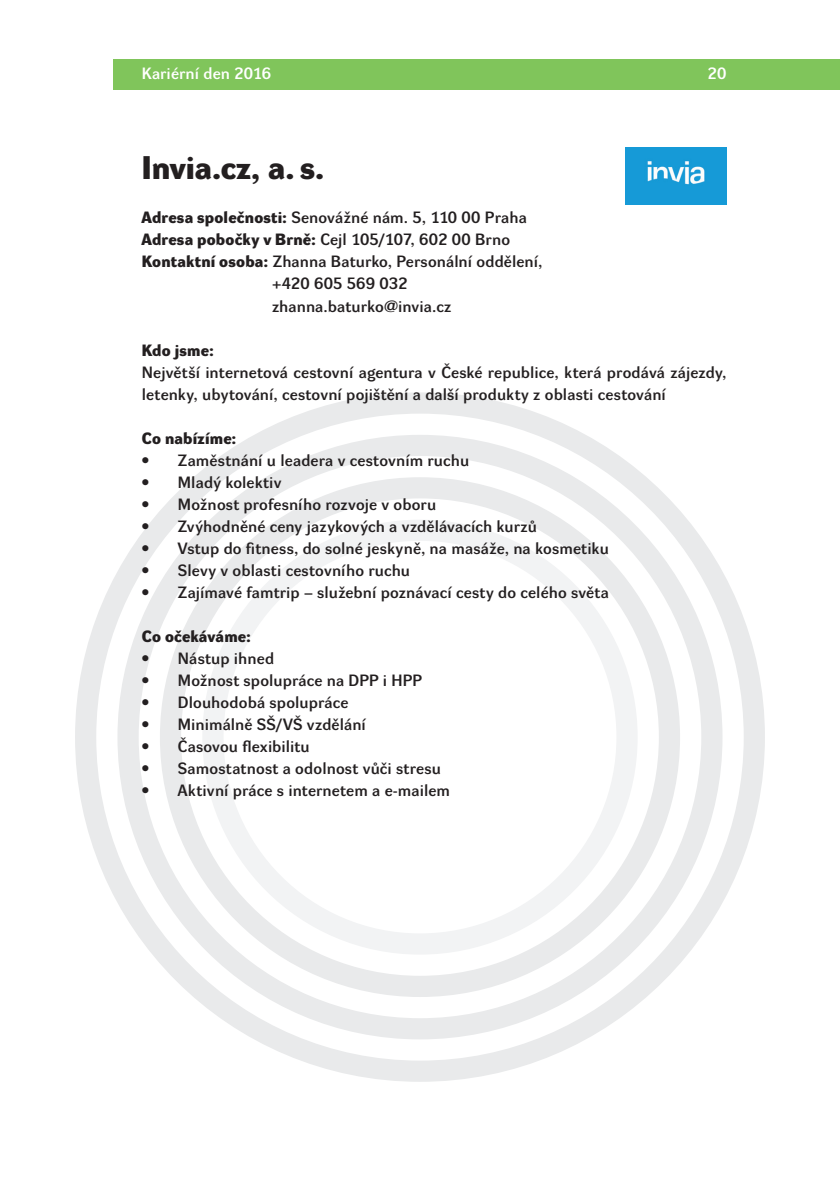
<style>
.page{position:relative;width:840px;height:1191px;background:#fff}
.page>*{position:absolute;margin:0;border:0;box-sizing:border-box;transform-origin:0 0}
.nadpisy{font:700 32px "Dyna Grotesk DE";color:#231f20}
.sazba{font:16px/22px "Dyna Grotesk DE";letter-spacing:.01em;color:#231f20}
.sazba-2{font:700 16px "Dyna Grotesk DE";letter-spacing:.015em;color:#231f20}
.t1{font:16px "Dyna Grotesk DE";letter-spacing:.01em;color:#fff}
.s1{font-weight:700}
</style>
<div class="page">
<div style="left:113px;top:60px;width:726px;height:30px;background:#80c55b"></div>
<svg style="left:75px;top:392px;width:689px;height:689px"></svg>
<img style="left:625px;top:147px;width:101px;height:57px">
<p class="t1" style="left:142px;top:64px;width:131px">Kariérní den 2016</p>
<p class="t1" style="left:707px;top:64px;width:20px">20</p>
<p class="nadpisy" style="left:142px;top:150px;width:184px">Invia.cz, a. s.</p>
<p class="sazba" style="left:142px;top:208px;width:386px"><span class="s1">Adresa společnosti:</span> Senovážné nám. 5, 110 00 Praha</p>
<p class="sazba" style="left:142px;top:230px;width:369px"><span class="s1">Adresa pobočky v Brně:</span> Cejl 105/107, 602 00 Brno</p>
<p class="sazba" style="left:142px;top:252px;width:401px"><span class="s1">Kontaktní osoba:</span> Zhanna Baturko, Personální oddělení,</p>
<p class="sazba" style="left:272px;top:274px;width:137px">+420 605 569 032</p>
<p class="sazba" style="left:272px;top:296px;width:181px">zhanna.baturko@invia.cz</p>
<p class="sazba-2" style="left:142px;top:341px;width:73px">Kdo jsme:</p>
<p class="sazba" style="left:142px;top:362px;width:585px">Největší internetová cestovní agentura v České republice, která prodává zájezdy, letenky, ubytování, cestovní pojištění a další produkty z oblasti cestování</p>
<p class="sazba-2" style="left:142px;top:429px;width:96px">Co nabízíme:</p>
<p class="sazba" style="left:142px;top:450px;width:328px">• Zaměstnání u leadera v cestovním ruchu</p>
<p class="sazba" style="left:142px;top:472px;width:141px">• Mladý kolektiv</p>
<p class="sazba" style="left:142px;top:494px;width:295px">• Možnost profesního rozvoje v oboru</p>
<p class="sazba" style="left:142px;top:516px;width:396px">• Zvýhodněné ceny jazykových a vzdělávacích kurzů</p>
<p class="sazba" style="left:142px;top:538px;width:468px">• Vstup do fitness, do solné jeskyně, na masáže, na kosmetiku</p>
<p class="sazba" style="left:142px;top:560px;width:269px">• Slevy v oblasti cestovního ruchu</p>
<p class="sazba" style="left:142px;top:582px;width:468px">• Zajímavé famtrip – služební poznávací cesty do celého světa</p>
<p class="sazba-2" style="left:142px;top:627px;width:111px">Co očekáváme:</p>
<p class="sazba" style="left:142px;top:648px;width:134px">• Nástup ihned</p>
<p class="sazba" style="left:142px;top:670px;width:281px">• Možnost spolupráce na DPP i HPP</p>
<p class="sazba" style="left:142px;top:692px;width:208px">• Dlouhodobá spolupráce</p>
<p class="sazba" style="left:142px;top:714px;width:225px">• Minimálně SŠ/VŠ vzdělání</p>
<p class="sazba" style="left:142px;top:736px;width:169px">• Časovou flexibilitu</p>
<p class="sazba" style="left:142px;top:758px;width:300px">• Samostatnost a odolnost vůči stresu</p>
<p class="sazba" style="left:142px;top:780px;width:309px">• Aktivní práce s internetem a e-mailem</p>
</div>
